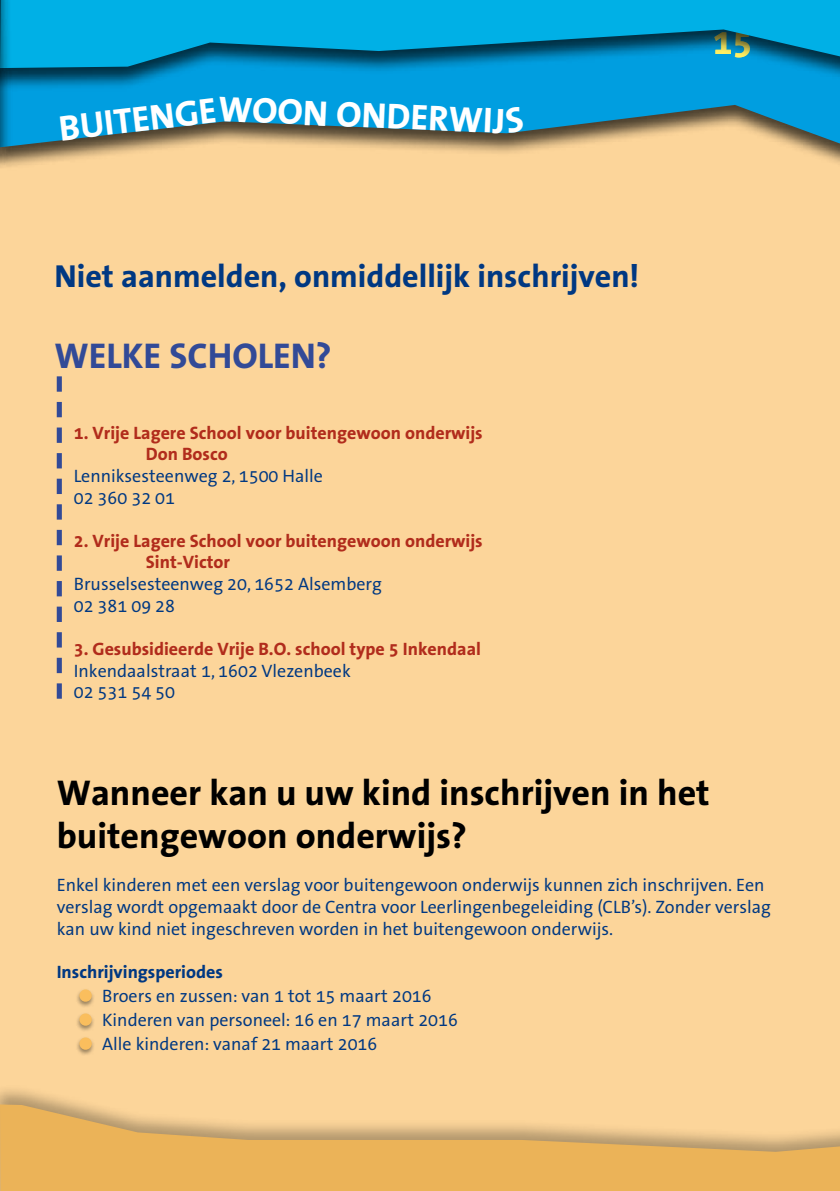
<style>
.page{position:relative;width:840px;height:1191px;background:#fff}
.page>*{position:absolute;margin:0;border:0;box-sizing:border-box;transform-origin:0 0}
.t1{font:700 36px/43.2px "The Sans Office";color:#000}
.t2{font:700 36px "The Sans Office";color:#fff}
.t3{font:700 36px "The Sans Office";color:#324a97}
.t4{font:700 36px "The Sans Office";color:#fff165}
.t5{font:700 32px "The Sans Office";color:#003882}
.t6{font:18px/21.6px "The Sans Office";color:#003882}
.t7{font:700 18px/21.6px "The Sans Office";color:#b12c1c}
.t8{font:700 18px "The Sans Office";color:#003882}
</style>
<div class="page">
<div style="left:0;top:0;width:839px;height:1191px;background:#fcd59a"></div>
<div style="left:75px;top:988px;width:20px;height:20px;background:#000;opacity:.4"></div>
<div style="left:79px;top:989px;width:13px;height:12px;background:#fabe5d;border-radius:50%"></div>
<div style="left:75px;top:1012px;width:20px;height:20px;background:#000;opacity:.4"></div>
<div style="left:79px;top:1013px;width:13px;height:12px;background:#fabe5d;border-radius:50%"></div>
<div style="left:75px;top:1036px;width:20px;height:20px;background:#000;opacity:.4"></div>
<div style="left:79px;top:1037px;width:13px;height:12px;background:#fabe5d;border-radius:50%"></div>
<svg style="left:57px;top:376px;width:5px;height:322px"></svg>
<svg style="left:0;top:1104px;width:839px;height:87px;fill:#ebb358"></svg>
<svg style="left:12px;top:115px;width:827px;height:51px"></svg>
<div style="left:0;top:0;width:12px;height:193px;background:#000;opacity:.7"></div>
<svg style="left:0;top:115px;width:1px;height:55px"></svg>
<div style="left:0;top:0;width:839px;height:115px;background:#009ee0"></div>
<svg style="left:12px;top:0;width:827px;height:88px;fill:#00b0e6"></svg>
<div style="left:0;top:0;width:12px;height:92px;background:#000;opacity:.7"></div>
<svg style="left:505px;top:115px;width:18px;height:19px"></svg>
<h1 class="t2" style="left:57px;top:110px;width:160px;rotate:-7deg">Buitenge</h1>
<h1 class="t2" style="left:219px;top:88px;width:286px;rotate:3deg">woon onder wij</h1>
<h2 class="t5" style="left:54px;top:259px;width:586px">Niet aanmelden, onmiddellijk inschrijven!</h2>
<h1 class="t3" style="left:54px;top:337px;width:278px">Welke scholen?</h1>
<p class="t7" style="left:108px;top:422px;width:376px;text-indent:-34px">1. Vrije Lagere School voor buitengewoon onderwijs<br>D</p>
<p class="t7" style="left:158px;top:444px;width:71px">on Bosco</p>
<p class="t6" style="left:74px;top:466px;width:250px">Lenniksesteenweg 2, 1500 Halle<br>02 360 32 01</p>
<p class="t7" style="left:108px;top:530px;width:376px;text-indent:-34px">2. Vrije Lagere School voor buitengewoon onderwijs<br>S</p>
<p class="t7" style="left:155px;top:552px;width:77px">int-Victor</p>
<p class="t6" style="left:74px;top:574px;width:309px">Brusselsesteenweg 20, 1652 Alsemberg<br>02 381 09 28</p>
<p class="t7" style="left:74px;top:638px;width:408px">3. Gesubsidieerde Vrije B.O. school type 5 Inkendaal</p>
<p class="t6" style="left:74px;top:660px;width:278px">Inkendaalstraat 1, 1602 Vlezenbeek<br>02 531 54 50</p>
<h1 class="t4" style="left:712px;top:22px;width:41px">15</h1>
<h1 class="t1" style="left:57px;top:772px;width:654px">Wanneer kan u uw kind inschrijven in het buitengewoon onderwijs?</h1>
<p class="t6" style="left:57px;top:875px;width:715px">Enkel kinderen met een verslag voor buitengewoon onderwijs kunnen zich inschrijven. Een verslag wordt opgemaakt door de Centra voor Leerlingenbegeleiding (CLB’s). Zonder verslag kan uw kind niet ingeschreven worden in het buitengewoon onderwijs.</p>
<p class="t8" style="left:57px;top:962px;width:168px">Inschrijvingsperiodes</p>
<p class="t6" style="left:102px;top:984px;width:357px;line-height:24px">Broers en zussen: van 1 tot 15 maart 2016<br>Kinderen van personeel: 16 en 17 maart 2016<br>Alle kinderen: vanaf 21 maart 2016</p>
</div>
